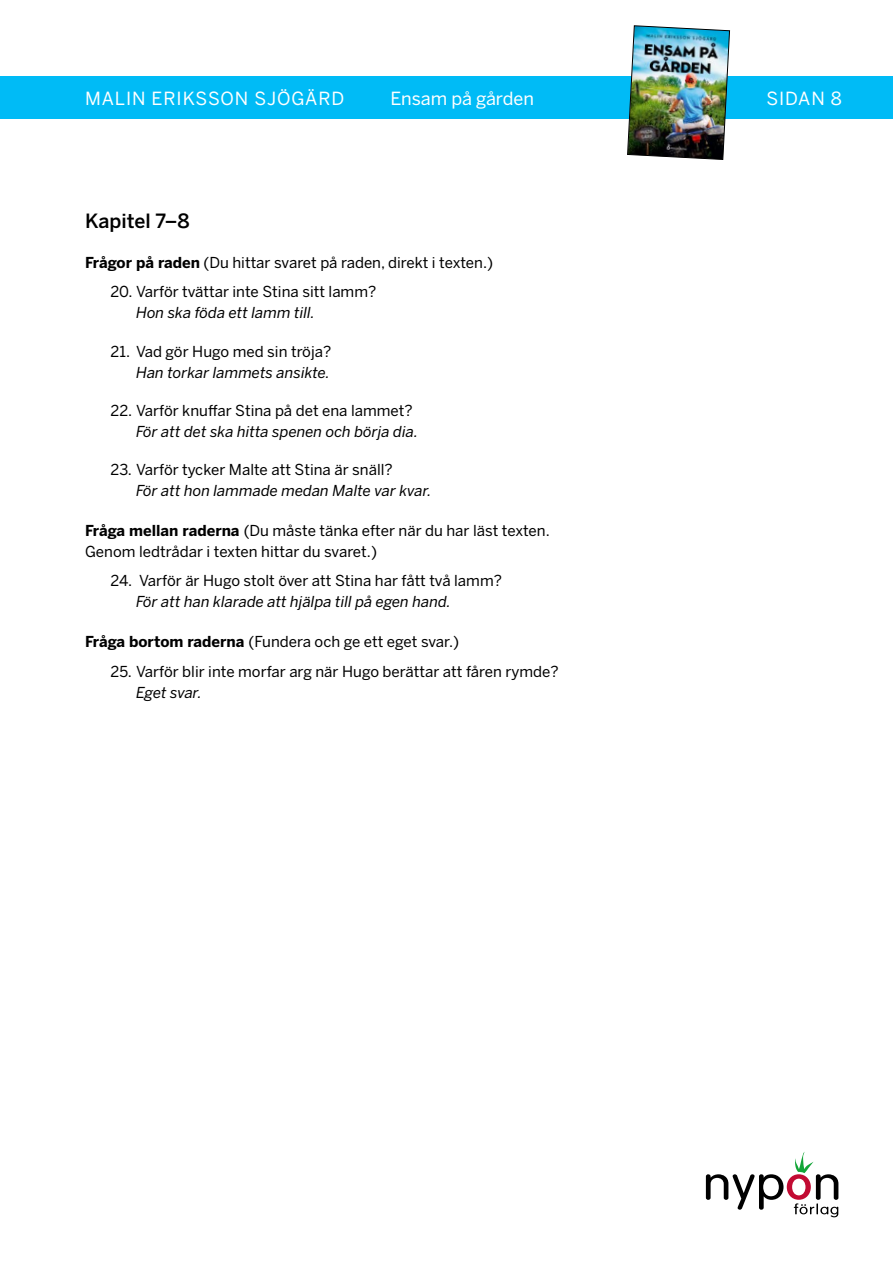
<style>
.page{position:relative;width:893px;height:1263px;background:#fff}
.page>*{position:absolute;margin:0;border:0;box-sizing:border-box;transform-origin:0 0}
.t1{font:500 19.5px "Benton Sans";color:#000}
.t2{font:18px "Benton Sans";letter-spacing:.045em;color:#fff}
.t3{font:18px "Benton Sans";letter-spacing:-.005em;color:#fff}
.t4{font:15px/21px "Benton Sans";color:#000}
.t5{font:italic 15px "Benton Sans";color:#000}
.s1{font-weight:700}
</style>
<div class="page">
<svg style="left:706px;top:1152px;width:132px;height:65px"></svg>
<div style="left:0;top:77px;width:893px;height:42px;background:#00bbf6"></div>
<img style="left:627px;top:25px;width:103px;height:135px">
<p class="t2" style="left:85px;top:87px;width:261px">MALIN ERIKSSON SJÖGÄRD</p>
<p class="t3" style="left:390px;top:87px;width:145px">Ensam på gården</p>
<p class="t2" style="left:766px;top:87px;width:77px">SIDAN 8</p>
<h1 class="t1" style="left:85px;top:209px;width:106px">Kapitel 7–8</h1>
<p class="t4" style="left:85px;top:252px;width:410px"><span class="s1">Frågor på raden</span> (Du hittar svaret på raden, direkt i texten.)</p>
<p class="t4" style="left:111px;top:282px;width:267px">20. Varför tvättar inte Stina sitt lamm?</p>
<p class="t5" style="left:136px;top:304px;width:180px">Hon ska föda ett lamm till.</p>
<p class="t4" style="left:111px;top:341px;width:222px">21. Vad gör Hugo med sin tröja?</p>
<p class="t5" style="left:136px;top:363px;width:195px">Han torkar lammets ansikte.</p>
<p class="t4" style="left:111px;top:400px;width:304px">22. Varför knuffar Stina på det ena lammet?</p>
<p class="t5" style="left:136px;top:422px;width:284px">För att det ska hitta spenen och börja dia.</p>
<p class="t4" style="left:111px;top:459px;width:284px">23. Varför tycker Malte att Stina är snäll?</p>
<p class="t5" style="left:136px;top:481px;width:297px">För att hon lammade medan Malte var kvar.</p>
<p class="t4" style="left:85px;top:520px;width:466px"><span class="s1">Fråga mellan raderna</span> (Du måste tänka efter när du har läst texten.<br>Genom ledtrådar i texten hittar du svaret.)</p>
<p class="t4" style="left:111px;top:570px;width:393px">24. Varför är Hugo stolt över att Stina har fått två lamm?</p>
<p class="t5" style="left:136px;top:593px;width:316px">För att han klarade att hjälpa till på egen hand.</p>
<p class="t4" style="left:85px;top:631px;width:376px"><span class="s1">Fråga bortom raderna</span> (Fundera och ge ett eget svar.)</p>
<p class="t4" style="left:111px;top:661px;width:450px">25. Varför blir inte morfar arg när Hugo berättar att fåren rymde?</p>
<p class="t5" style="left:136px;top:683px;width:67px">Eget svar.</p>
</div>
